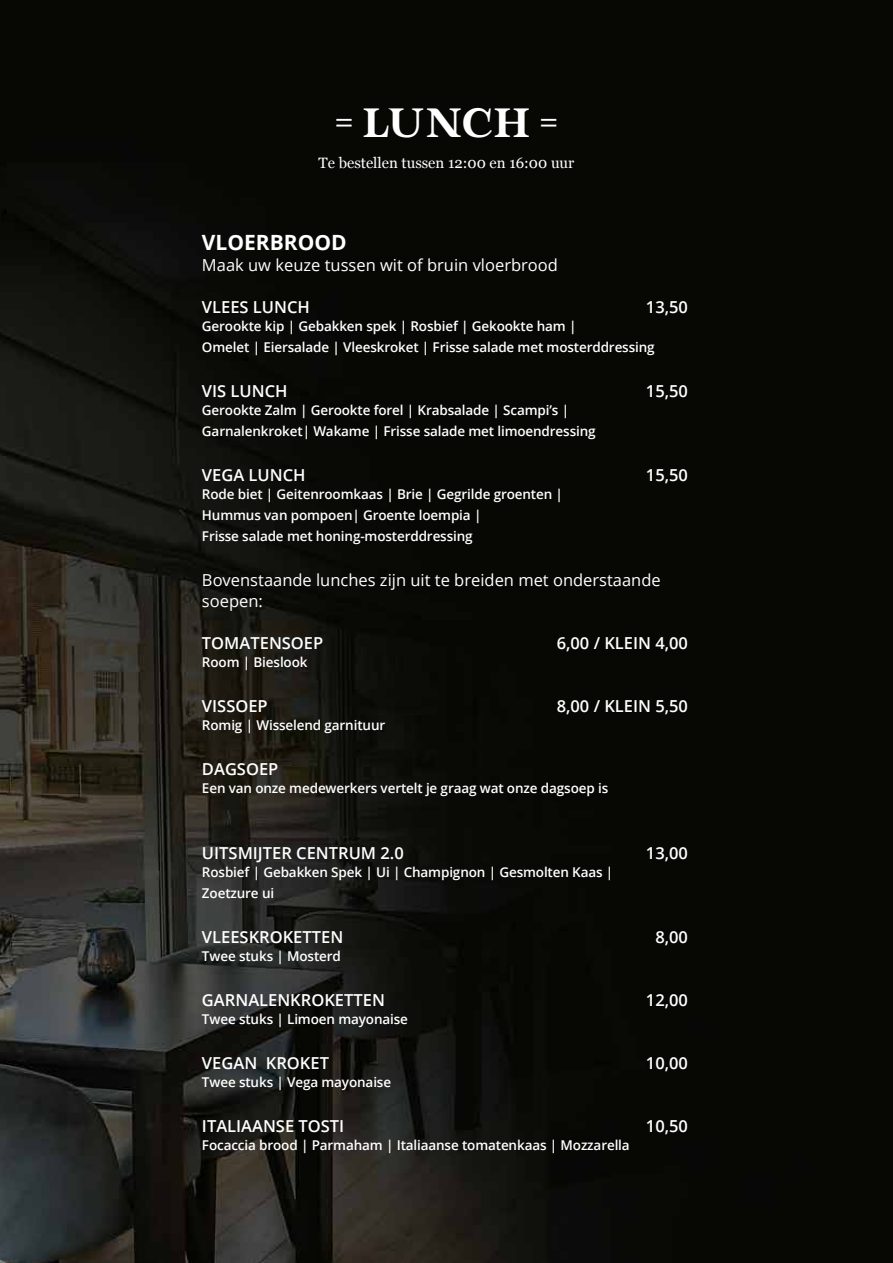
<style>
.page{position:relative;width:893px;height:1263px;background:#fff}
.page>*{position:absolute;margin:0;border:0;box-sizing:border-box;transform-origin:0 0}
.t1{font:39px "Lova Valove Serif";letter-spacing:-.02em;color:#fff}
.t2{font:700 21px "Open Sans";color:#fff}
.t3{font:600 16.5px "Open Sans";color:#fff}
.t4{font:16.5px/21px "Open Sans";color:#fff}
.t5{font:15px "Georgia";color:#fff}
.t6{font:600 13.5px/21px "Open Sans";letter-spacing:-.01em;color:#fff}
</style>
<div class="page">
<img style="left:0;top:0;width:893px;height:1263px">
<h1 class="t1" style="left:336px;top:102px;width:222px">= LUNCH =</h1>
<p class="t5" style="left:319px;top:152px;width:257px">Te bestellen tussen 12:00 en 16:00 uur</p>
<h2 class="t2" style="left:202px;top:228px;width:146px">VLOERBROOD</h2>
<p class="t4" style="left:202px;top:254px;width:357px">Maak uw keuze tussen wit of bruin vloerbrood</p>
<p class="t3" style="left:202px;top:296px;width:109px">VLEES LUNCH</p>
<p class="t3" style="left:646px;top:296px;width:44px">13,50</p>
<p class="t6" style="left:202px;top:315px;width:454px">Gerookte kip | Gebakken spek | Rosbief | Gekookte ham |<br>Omelet | Eiersalade | Vleeskroket | Frisse salade met mosterddressing</p>
<p class="t3" style="left:202px;top:380px;width:87px">VIS LUNCH</p>
<p class="t3" style="left:646px;top:380px;width:44px">15,50</p>
<p class="t6" style="left:202px;top:399px;width:395px">Gerookte Zalm | Gerookte forel | Krabsalade | Scampi’s |<br>Garnalenkroket| Wakame | Frisse salade met limoendressing</p>
<p class="t3" style="left:202px;top:464px;width:105px">VEGA LUNCH</p>
<p class="t3" style="left:646px;top:464px;width:44px">15,50</p>
<p class="t6" style="left:202px;top:483px;width:363px">Rode biet | Geitenroomkaas | Brie | Gegrilde groenten |<br>Hummus van pompoen| Groente loempia |<br>Frisse salade met honing-mosterddressing</p>
<p class="t4" style="left:202px;top:569px;width:460px">Bovenstaande lunches zijn uit te breiden met onderstaande soepen:</p>
<p class="t3" style="left:202px;top:632px;width:123px">TOMATENSOEP</p>
<p class="t3" style="left:557px;top:632px;width:133px">6,00 / KLEIN 4,00</p>
<p class="t6" style="left:202px;top:651px;width:107px">Room | Bieslook</p>
<p class="t3" style="left:202px;top:695px;width:67px">VISSOEP</p>
<p class="t3" style="left:557px;top:695px;width:133px">8,00 / KLEIN 5,50</p>
<p class="t6" style="left:202px;top:714px;width:185px">Romig | Wisselend garnituur</p>
<p class="t3" style="left:202px;top:758px;width:78px">DAGSOEP</p>
<p class="t6" style="left:202px;top:777px;width:408px">Een van onze medewerkers vertelt je graag wat onze dagsoep is</p>
<p class="t3" style="left:202px;top:842px;width:203px">UITSMIJTER CENTRUM 2.0</p>
<p class="t3" style="left:646px;top:842px;width:44px">13,00</p>
<p class="t6" style="left:202px;top:861px;width:413px">Rosbief | Gebakken Spek | Ui | Champignon | Gesmolten Kaas |<br>Zoetzure ui</p>
<p class="t3" style="left:202px;top:926px;width:143px">VLEESKROKETTEN</p>
<p class="t3" style="left:655px;top:926px;width:34px">8,00</p>
<p class="t6" style="left:202px;top:945px;width:140px">Twee stuks | Mosterd</p>
<p class="t3" style="left:202px;top:989px;width:184px">GARNALENKROKETTEN</p>
<p class="t3" style="left:646px;top:989px;width:44px">12,00</p>
<p class="t6" style="left:202px;top:1008px;width:207px">Twee stuks | Limoen mayonaise</p>
<p class="t3" style="left:202px;top:1052px;width:129px">VEGAN KROKET</p>
<p class="t3" style="left:646px;top:1052px;width:44px">10,00</p>
<p class="t6" style="left:202px;top:1071px;width:191px">Twee stuks | Vega mayonaise</p>
<p class="t3" style="left:202px;top:1115px;width:144px">ITALIAANSE TOSTI</p>
<p class="t3" style="left:646px;top:1115px;width:44px">10,50</p>
<p class="t6" style="left:202px;top:1134px;width:429px">Focaccia brood | Parmaham | Italiaanse tomatenkaas | Mozzarella</p>
</div>
